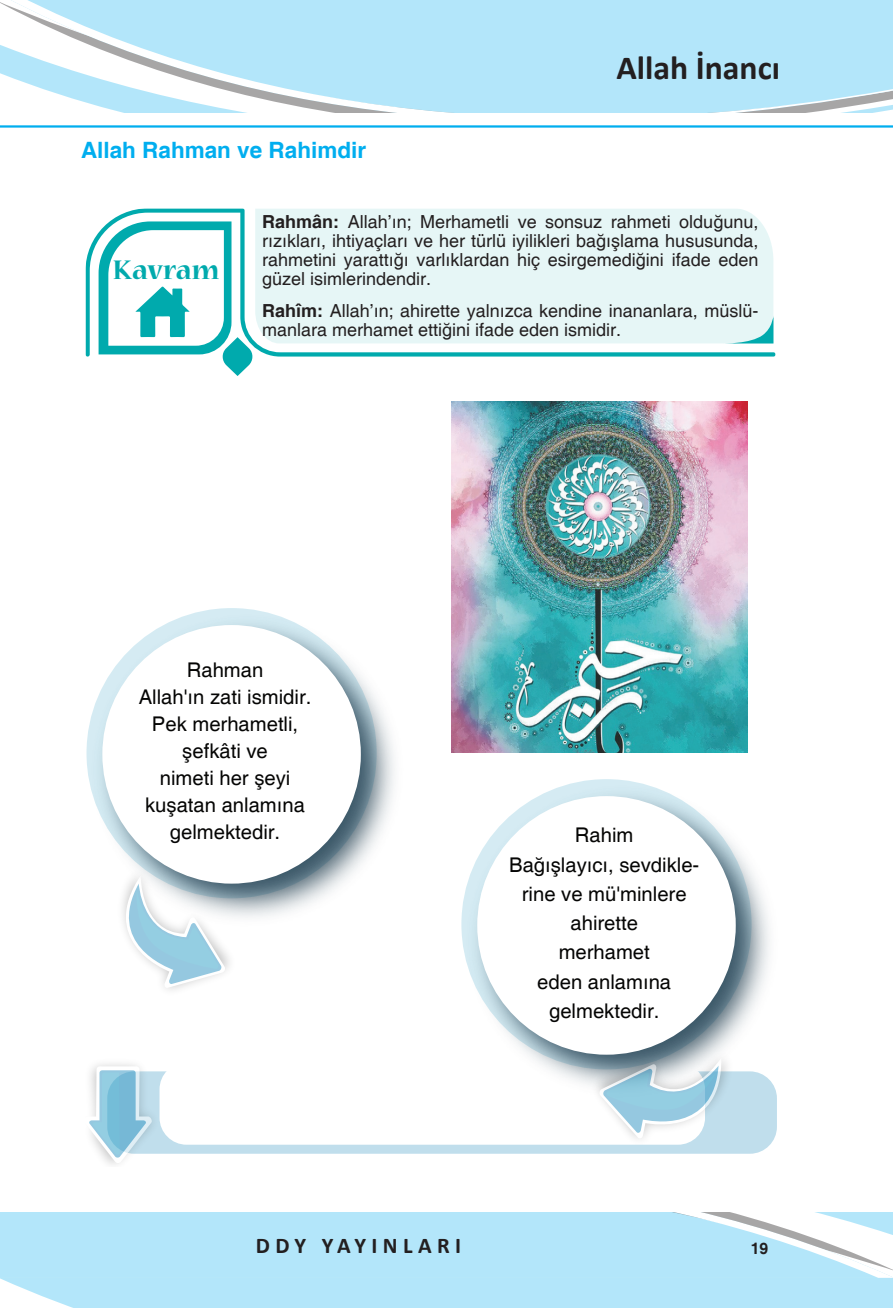
<style>
.page{position:relative;width:893px;height:1308px;background:#fff}
.page>*{position:absolute;margin:0;border:0;box-sizing:border-box;transform-origin:0 0}
.t1{font:700 33.75px "Calibri";color:#231f20}
.t2{font:700 29.93px "Nueva Std";color:#00aaad}
.t3{font:700 22.5px "Helvetica";color:#00aeef}
.t4{font:700 22.5px "Calibri";letter-spacing:.24em;color:#231f20}
.t5{font:20.25px/27px "Helvetica";color:#050504;text-align:center}
.t6{font:18px/19.1px "Helvetica";color:#231f20;text-align:justify}
.t7{font:700 15.75px "Helvetica";color:#231f20}
.s1{font-weight:700}
</style>
<div class="page">
<svg style="left:0;top:1213px;width:893px;height:94px;background:#b8e6f9"></svg>
<svg style="left:0;top:0;width:893px;height:45px;background:#b8e6f9"></svg>
<svg style="left:0;top:45px;width:893px;height:67px;fill:#b3e6fa"></svg>
<hr style="left:0;top:125px;width:893px;height:3px;background:#00aeef">
<svg style="left:86px;top:208px;width:690px;height:148px;background:#dff4f4"></svg>
<svg style="left:723px;top:316px;width:50px;height:28px"></svg>
<svg style="left:99px;top:221px;width:155px;height:155px"></svg>
<svg style="left:107px;top:1071px;width:670px;height:82px;background:#c4e0ed"></svg>
<div style="left:160px;top:1062px;width:545px;height:82px;background:#fff;border-radius:27px"></div>
<img style="left:109px;top:1071px;width:122px;height:94px">
<svg style="left:89px;top:1068px;width:64px;height:95px"></svg>
<img style="left:461px;top:779px;width:309px;height:267px">
<div style="left:477px;top:796px;width:259px;height:258px;background:#fff;border-radius:50%"></div>
<img style="left:86px;top:608px;width:309px;height:296px">
<div style="left:102px;top:625px;width:259px;height:258px;background:#fff;border-radius:50%"></div>
<img style="left:520px;top:977px;width:257px;height:177px">
<svg style="left:599px;top:1057px;width:124px;height:82px"></svg>
<img style="left:86px;top:794px;width:222px;height:274px">
<svg style="left:98px;top:875px;width:128px;height:113px"></svg>
<img style="left:451px;top:402px;width:297px;height:351px">
<p class="t3" style="left:81px;top:136px;width:287px">Allah Rahman ve Rahimdir</p>
<h1 class="t1" style="left:616px;top:44px;width:165px">Allah İnancı</h1>
<h2 class="t2" style="left:113px;top:256px;width:108px">Kavram</h2>
<p class="t6" style="left:262px;top:213px;width:498px"><span class="s1">Rahmân:</span> Allah’ın; Merhametli ve sonsuz rahmeti olduğunu, rızıkları, ihtiyaçları ve her türlü iyilikleri bağışlama hususunda, rahmetini yarattığı varlıklardan hiç esirgemediğini ifade eden güzel isimlerindendir.</p>
<p class="t6" style="left:262px;top:302px;width:498px"><span class="s1">Rahîm:</span> Allah’ın; ahirette yalnızca kendine inananlara, müslü&shy;manlara merhamet ettiğini ifade eden ismidir.</p>
<p class="t5" style="left:139px;top:657px;width:174px">Rahman<br>Allah'ın zati ismidir.<br>Pek merhametli, şefkâti ve<br>nimeti her şeyi kuşatan anlamına gelmektedir.</p>
<p class="t5" style="left:509px;top:821px;width:192px;line-height:29.2px">Rahim<br>Bağışlayıcı, sevdikle&shy;rine ve mü'minlere ahirette<br>merhamet<br>eden anlamına gelmektedir.</p>
<p class="t4" style="left:256px;top:1229px;width:207px">DDY YAYINLARI</p>
<p class="t7" style="left:751px;top:1238px;width:19px">19</p>
</div>
